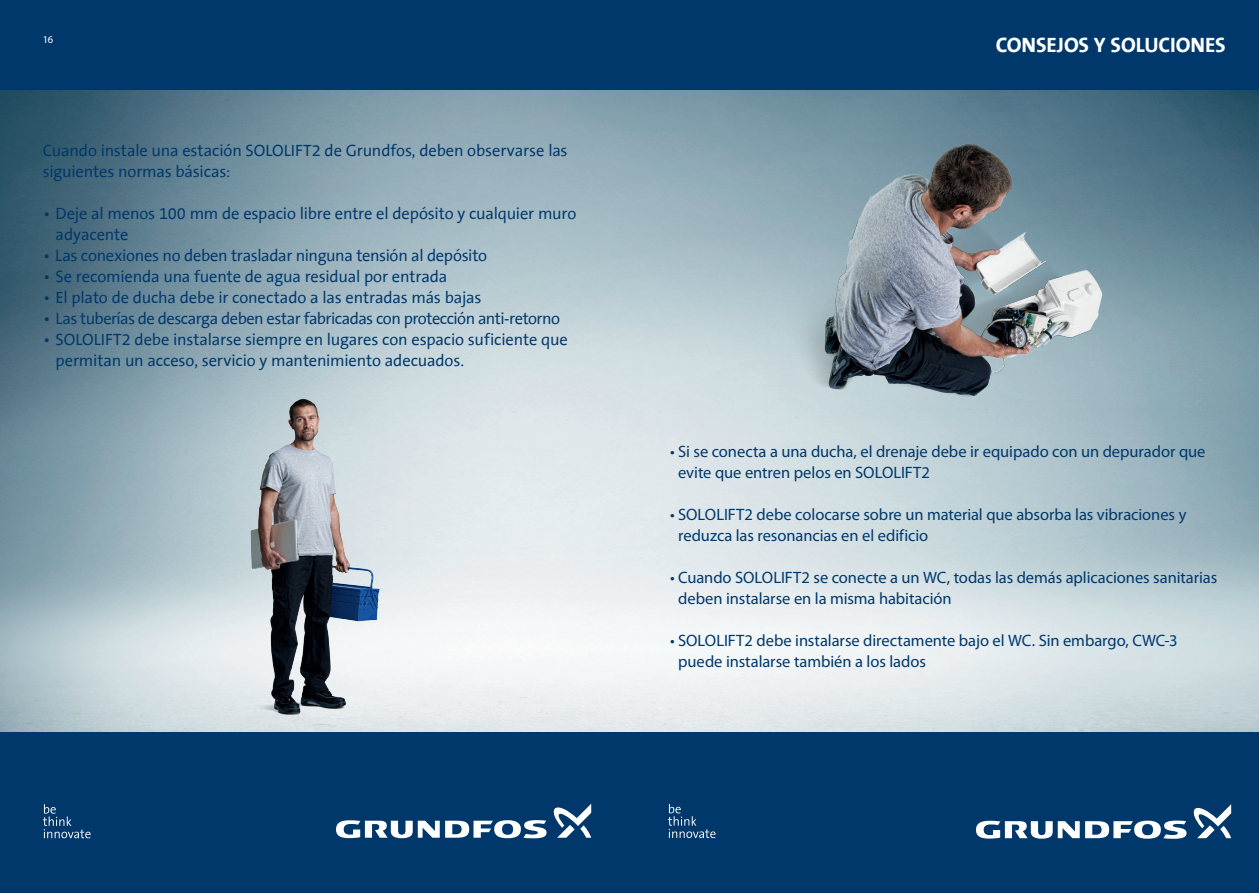
<style>
.page{position:relative;width:1259px;height:893px;background:#fff}
.page>*{position:absolute;margin:0;border:0;box-sizing:border-box;transform-origin:0 0}
.t1{font:700 21px "Grundfos The Sans";color:#fff}
.t2{font:16.5px/21px "Grundfos The Sans";letter-spacing:-.01em;color:#00386c}
.t3{font:16.5px/21px "Myriad Pro";letter-spacing:-.005em;color:#00386c}
.t4{font:16.5px "Grundfos The Sans";letter-spacing:-.035em;color:#00386c}
.t5{font:10.5px "Myriad Pro";color:#fff}
</style>
<div class="page">
<img style="left:0;top:89px;width:1258px;height:643px">
<img style="left:670px;top:110px;width:537px;height:358px">
<img style="left:194px;top:382px;width:225px;height:338px">
<div style="left:0;top:0;width:1259px;height:89px;background:#00386c"></div>
<div style="left:0;top:732px;width:1259px;height:161px;background:#00386c"></div>
<svg style="left:976px;top:821px;width:103px;height:18px"></svg>
<svg style="left:1085px;top:821px;width:101px;height:18px"></svg>
<svg style="left:1193px;top:804px;width:38px;height:34px"></svg>
<svg style="left:336px;top:820px;width:210px;height:18px"></svg>
<svg style="left:553px;top:804px;width:38px;height:34px"></svg>
<svg style="left:43px;top:804px;width:48px;height:34px"></svg>
<svg style="left:668px;top:804px;width:47px;height:34px"></svg>
<p class="t5" style="left:43px;top:33px;width:12px">16</p>
<p class="t1" style="left:995px;top:34px;width:13px">CONSE</p>
<p class="t1" style="left:1057px;top:34px;width:66px">JOS Y SOLUCIONES</p>
<p class="t2" style="left:43px;top:141px;width:526px">Cuando instale una estación SOLOLIFT2 de Grundfos, deben observarse las siguientes normas básicas:</p>
<p class="t2" style="left:56px;top:204px;width:522px;text-indent:-13px">• Deje al menos 100 mm de espacio libre entre el depósito y cualquier muro adyacente</p>
<p class="t2" style="left:43px;top:246px;width:446px">• Las conexiones no deben trasladar ninguna tensión al depósito</p>
<p class="t2" style="left:43px;top:267px;width:406px">• Se recomienda una fuente de agua residual por entrada</p>
<p class="t2" style="left:43px;top:288px;width:440px">• El plato de ducha debe ir conectado a las entradas más bajas</p>
<p class="t4" style="left:43px;top:310px;width:519px">• Las tuberías de descarga deben estar fabricadas con protección anti-retorno</p>
<p class="t2" style="left:56px;top:330px;width:514px;text-indent:-13px">• SOLOLIFT2 debe instalarse siempre en lugares con espacio suficiente que permitan un acceso, servicio y mantenimiento adecuados.</p>
<p class="t3" style="left:678px;top:440px;width:529px;text-indent:-8px">• Si se conecta a una ducha, el drenaje debe ir equipado con un depurador que evite que entren pelos en SOLOLIFT2</p>
<p class="t3" style="left:678px;top:503px;width:510px;text-indent:-8px">• SOLOLIFT2 debe colocarse sobre un material que absorba las vibraciones y reduzca las resonancias en el edificio</p>
<p class="t3" style="left:678px;top:566px;width:540px;text-indent:-8px">• Cuando SOLOLIFT2 se conecte a un WC, todas las demás aplicaciones sanitarias deben instalarse en la misma habitación</p>
<p class="t3" style="left:678px;top:629px;width:501px;text-indent:-8px">• SOLOLIFT2 debe instalarse directamente bajo el WC. Sin embargo, CWC-3 puede instalarse también a los lados</p>
</div>
